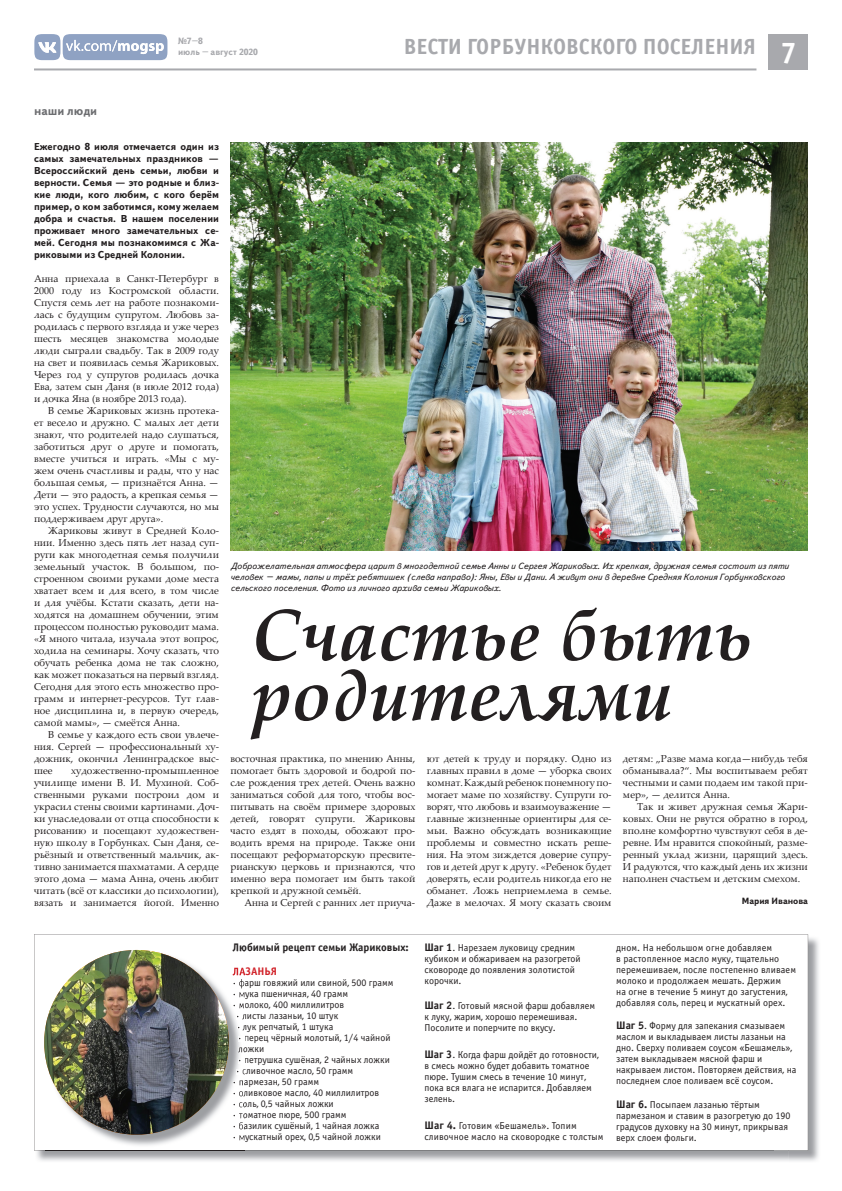
<style>
.page{position:relative;width:842px;height:1191px;background:#fff}
.page>*{position:absolute;margin:0;border:0;box-sizing:border-box;transform-origin:0 0}
.t1{font:italic 700 72px/60px "Palatino Linotype";color:#231f20}
.t2{font:700 30px "Officina Sans C";color:#fff}
.t3{font:700 22px "Officina Sans C";color:#a8a9ad}
.t4{font:700 12px "Text Book C";color:#6c6d70}
.t5{font:700 11px "Officina Sans C";color:#231f20}
.t6{font:700 11px "Officina Sans C";color:#d1232a}
.t7{font:10px/12px "Palatino Linotype";color:#231f20;text-align:justify}
.t8{font:10px/11px "Officina Sans C";color:#231f20}
.t9{font:700 10px/12px "Text Book C";color:#231f20;text-align:justify}
.t10{font:italic 9px/11px "Text Book C";color:#231f20}
.t11{font:700 9px/11px "Text Book C";color:#a8a9ad}
.t12{font:700 9px "Text Book C";color:#231f20}
.s1{font-family:"Blogger Sans";font-weight:300}
.s2{font-weight:700;font-size:11px}
</style>
<div class="page">
<svg style="left:34px;top:34px;width:133px;height:26px"></svg>
<hr style="left:34px;top:68px;width:722px;height:2px;background:#a8a9ad">
<div style="left:769px;top:34px;width:39px;height:36px;background:#a8a9ad"></div>
<img style="left:230px;top:142px;width:578px;height:408px">
<img style="left:789px;top:935px;width:30px;height:226px">
<svg style="left:34px;top:934px;width:774px;height:216px"></svg>
<img style="left:45px;top:951px;width:200px;height:200px">
<svg style="left:233px;top:951px;width:12px;height:2px"></svg>
<svg style="left:233px;top:967px;width:12px;height:74px"></svg>
<svg style="left:238px;top:1047px;width:7px;height:5px"></svg>
<svg style="left:234px;top:1069px;width:11px;height:71px"></svg>
<img style="left:44px;top:950px;width:185px;height:184px;border-radius:92px">
<p class="t4" style="left:34px;top:104px;width:65px">наши люди</p>
<p class="t11" style="left:178px;top:36px;width:81px">№7–8<br>июль – август 2020</p>
<h2 class="t2" style="left:780px;top:36px;width:18px">7</h2>
<h3 class="t3" style="left:404px;top:34px;width:354px">ВЕСТИ ГОРБУНКОВСКОГО ПОСЕЛЕНИЯ</h3>
<p class="t9" style="left:34px;top:140px;width:186px">Ежегодно 8 июля отмечается один из самых замечательных праздников — Всероссийский день семьи, любви и верности. Семья — это родные и близ&shy;кие люди, кого любим, с кого берём пример, о ком заботимся, кому желаем добра и счастья. В нашем поселении проживает много замечательных се&shy;мей. Сегодня мы познакомимся с Жа&shy;риковыми из Средней Колонии.</p>
<p class="t7" style="left:34px;top:272px;width:186px">Анна приехала в Санкт-Петербург в 2000 году из Костромской области.<br>Спустя семь лет на работе познакоми&shy;лась с будущим супругом. Любовь за&shy;родилась с первого взгляда и уже через шесть месяцев знакомства молодые люди сыграли свадьбу. Так в 2009 году на свет и появилась семья Жариковых.<br>Через год у супругов родилась дочка Ева, затем сын Даня (в июле 2012 года) и дочка Яна (в ноябре 2013 года).</p>
<p class="t7" style="left:34px;top:404px;width:186px;text-indent:14px">В семье Жариковых жизнь протека&shy;ет весело и дружно. С малых лет дети знают, что родителей надо слушаться, заботиться друг о друге и помогать, вместе учиться и играть. «Мы с му&shy;жем очень счастливы и рады, что у нас большая семья, — признаётся Анна. — Дети — это радость, а крепкая семья — это успех. Трудности случаются, но мы поддерживаем друг друга».</p>
<p class="t7" style="left:34px;top:524px;width:186px;text-indent:14px">Жариковы живут в Средней Коло&shy;нии. Именно здесь пять лет назад суп&shy;руги как многодетная семья получили земельный участок. В большом, по&shy;строенном своими руками доме места хватает всем и для всего, в том числе и для учёбы. Кстати сказать, дети на&shy;ходятся на домашнем обучении, этим процессом полностью руководит мама. «Я много читала, изучала этот вопрос, ходила на семинары. Хочу сказать, что обучать ребенка дома не так сложно, как может показаться на первый взгляд.<br>Сегодня для этого есть множество про&shy;грамм и интернет-ресурсов. Тут глав&shy;ное дисциплина и, в первую очередь, самой мамы», — смеётся Анна.</p>
<p class="t7" style="left:34px;top:728px;width:186px;text-indent:14px">В семье у каждого есть свои увлече&shy;ния. Сергей — профессиональный ху&shy;дожник, окончил Ленинградское выс&shy;шее</p>
<p class="t7" style="left:34px;top:764px;width:186px;text-indent:37px">художественно-промышленное училище имени В. И. Мухиной. Соб&shy;ственными руками построил дом и украсил стены своими картинами. Доч&shy;ки унаследовали от отца способности к рисованию и посещают художествен&shy;ную школу в Горбунках. Сын Даня, се&shy;рьёзный и ответственный мальчик, ак&shy;тивно занимается шахматами. А сердце этого дома — мама Анна, очень любит читать (всё от классики до психологии), вязать и занимается йогой. Именно</p>
<p class="t10" style="left:230px;top:561px;width:560px">Доброжелательная атмосфера царит в многодетной семье Анны и Сергея Жариковых. Их крепкая, дружная семья состоит из пяти человек – мамы, папы и трёх ребятишек (слева направо): Яны, Евы и Дани. А живут они в деревне Средняя Колония Горбунковского сельского поселения. Фото из личного архива семьи Жариковых.</p>
<h1 class="t1" style="left:251px;top:602px;width:503px">Счастье быть родителями</h1>
<p class="t7" style="left:427px;top:752px;width:186px">ют детей к труду и порядку. Одно из главных правил в доме — уборка своих комнат. Каждый ребенок понемногу по&shy;могает маме по хозяйству. Супруги го&shy;ворят, что любовь и взаимоуважение — главные жизненные ориентиры для се&shy;мьи. Важно обсуждать возникающие проблемы и совместно искать реше&shy;ния. На этом зиждется доверие супру&shy;гов и детей друг к другу. «Ребенок будет доверять, если родитель никогда его не обманет. Ложь неприемлема в семье.<br>Даже в мелочах. Я могу сказать своим</p>
<p class="t7" style="left:230px;top:752px;width:186px">восточная практика, по мнению Анны, помогает быть здоровой и бодрой по&shy;сле рождения трех детей. Очень важно заниматься собой для того, чтобы вос&shy;питывать на своём примере здоровых детей, говорят супруги. Жариковы часто ездят в походы, обожают про&shy;водить время на природе. Также они посещают реформаторскую пресвите&shy;рианскую церковь и признаются, что именно вера помогает им быть такой крепкой и дружной семьёй.</p>
<p class="t7" style="left:244px;top:896px;width:172px">Анна и Сергей с ранних лет приуча-</p>
<p class="t7" style="left:623px;top:752px;width:186px">детям: „Разве мама когда—нибудь тебя обманывала?“. Мы воспитываем ребят честными и сами подаем им такой при&shy;мер», — делится Анна.</p>
<p class="t7" style="left:623px;top:800px;width:186px;text-indent:14px">Так и живет дружная семья Жари&shy;ковых. Они не рвутся обратно в город, вполне комфортно чувствуют себя в де&shy;ревне. Им нравится спокойный, разме&shy;ренный уклад жизни, царящий здесь.<br>И радуются, что каждый день их жизни наполнен счастьем и детским смехом.</p>
<p class="t12" style="left:742px;top:895px;width:68px">Мария Иванова</p>
<p class="t5" style="left:233px;top:941px;width:178px">Любимый рецепт семьи Жариковых:</p>
<p class="t6" style="left:233px;top:965px;width:46px">ЛАЗАНЬЯ</p>
<p class="t8" style="left:233px;top:977px;width:162px"><span class="s1">• ф</span>арш говяжий или свиной, 500 грамм</p>
<p class="t8" style="left:233px;top:988px;width:117px"><span class="s1">• м</span>ука пшеничная, 40 грамм</p>
<p class="t8" style="left:233px;top:999px;width:113px"><span class="s1">•</span> молоко, 400 миллилитров</p>
<p class="t8" style="left:236px;top:1010px;width:104px"><span class="s1">•</span> листы <span class="s1">л</span>азаньи, 10 штук</p>
<p class="t8" style="left:237px;top:1021px;width:98px"><span class="s1">•</span> лук репчатый, 1 штука</p>
<p class="t8" style="left:238px;top:1032px;width:154px"><span class="s1">• п</span>ерец чёрный молотый, 1/4 чайной ложки</p>
<p class="t8" style="left:238px;top:1054px;width:153px"><span class="s1">•</span> петрушка сушёная, 2 чайных ложки</p>
<p class="t8" style="left:236px;top:1065px;width:119px"><span class="s1">• с</span>ливочное масло, 50 грамм</p>
<p class="t8" style="left:233px;top:1076px;width:88px"><span class="s1">•</span> пармезан, 50 грамм</p>
<p class="t8" style="left:233px;top:1087px;width:148px"><span class="s1">• о</span>ливковое масло, 40 миллилитров</p>
<p class="t8" style="left:233px;top:1098px;width:103px"><span class="s1">• с</span>оль, 0,5 чайных ложки</p>
<p class="t8" style="left:233px;top:1109px;width:115px"><span class="s1">• т</span>оматное пюре, 500 грамм</p>
<p class="t8" style="left:233px;top:1120px;width:148px"><span class="s1">• б</span>азилик сушёный, 1 чайная ложка</p>
<p class="t8" style="left:233px;top:1131px;width:150px"><span class="s1">• м</span>ускатный орех, 0,5 чайной ложки</p>
<p class="t8" style="left:424px;top:942px;width:158px"><span class="s2">Шаг 1</span>. Нарезаем луковицу средним кубиком и обжариваем на разогретой сковороде до появления золотистой корочки.</p>
<p class="t8" style="left:424px;top:1000px;width:172px"><span class="s2">Шаг 2</span>. Готовый мясной фарш добавляем к луку, жарим, хорошо перемешивая.<br>Посолите и поперчите по вкусу.</p>
<p class="t8" style="left:424px;top:1049px;width:176px"><span class="s2">Шаг 3</span>. Когда фарш дойдёт до готовности, в смесь можно будет добавить томатное пюре. Тушим смесь в течение 10 минут, пока вся влага не испарится. Добавляем зелень.</p>
<p class="t8" style="left:424px;top:1120px;width:181px"><span class="s2">Шаг 4.</span> Готовим «Бешамель». Топим сливочное масло на сковородке с толстым</p>
<p class="t8" style="left:616px;top:942px;width:181px">дном. На небольшом огне добавляем<br>в растопленное масло муку, тщательно перемешиваем, после постепенно вливаем молоко и продолжаем мешать. Держим<br>на огне в течение 5 минут до загустения, добавляя соль, перец и мускатный орех.</p>
<p class="t8" style="left:616px;top:1020px;width:182px"><span class="s2">Шаг 5</span>. Форму для запекания смазываем маслом и выкладываем листы лазаньи на дно. Сверху поливаем соусом «Бешамель», затем выкладываем мясной фарш и накрываем листом. Повторяем действия, на последнем слое поливаем всё соусом.</p>
<p class="t8" style="left:616px;top:1099px;width:176px"><span class="s2">Шаг 6.</span> Посыпаем лазанью тёртым пармезаном и ставим в разогретую до 190 градусов духовку на 30 минут, прикрывая верх слоем фольги.</p>
</div>
